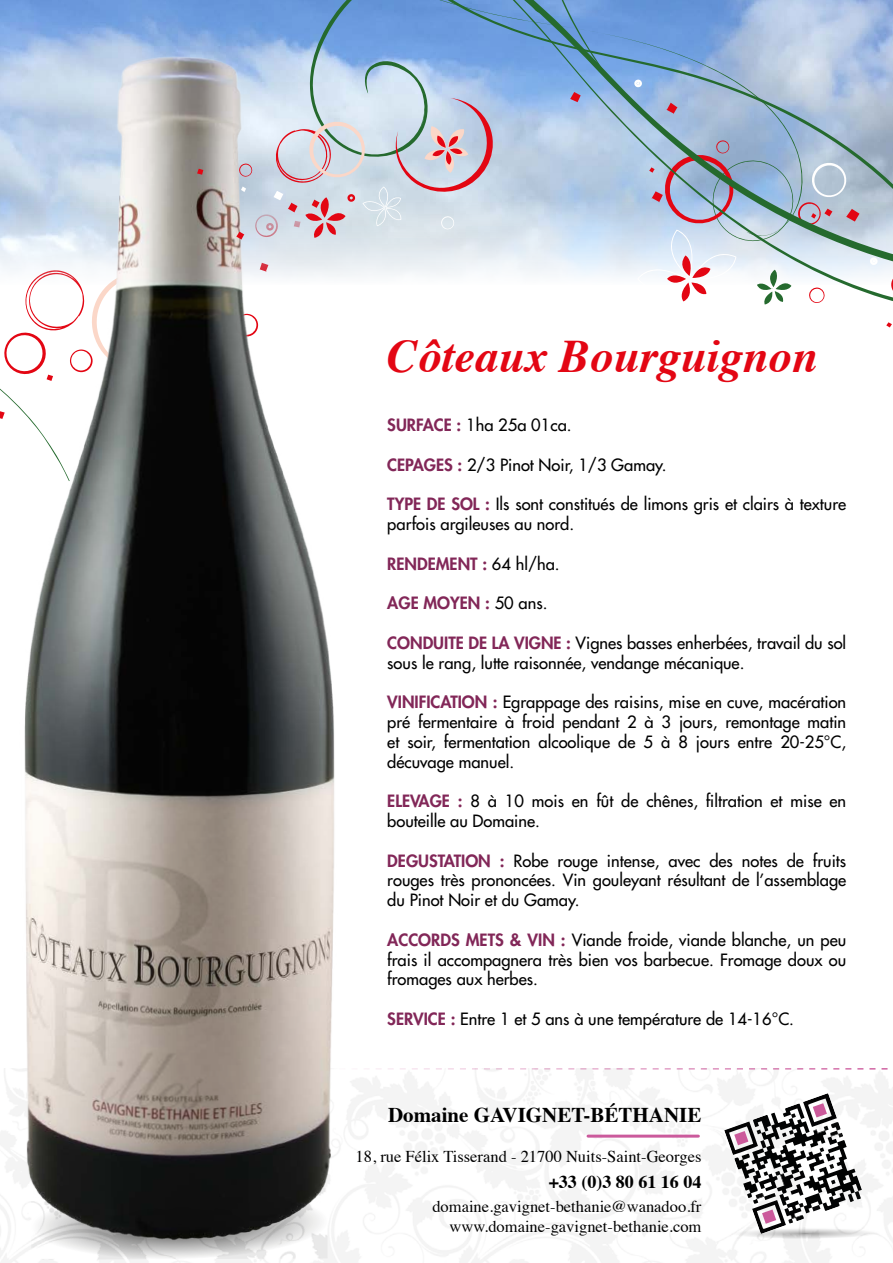
<style>
.page{position:relative;width:893px;height:1263px;background:#fff}
.page>*{position:absolute;margin:0;border:0;box-sizing:border-box;transform-origin:0 0}
.t1{font:italic 700 46.5px "Times";color:#e30613}
.t2{font:700 21px "Times";color:#000}
.t3{font:700 18px "Times";color:#000}
.t4{font:500 16.5px/19.8px "Futura Std";color:#000}
.t5{font:16.5px/19.8px "Times";color:#000;text-align:right}
.t6{font:800 16.5px "Futura Std";color:#822758}
.s1{font-weight:800;color:#822758}
.s2{font-weight:500;color:#000}
</style>
<div class="page">
<img style="left:0;top:1069px;width:893px;height:194px">
<svg style="left:365px;top:1068px;width:523px;height:1px"></svg>
<svg style="left:31px;top:1245px;width:296px;height:14px"></svg>
<img style="left:0;top:316px;width:354px;height:929px">
<hr style="left:588px;top:1134px;width:110px;height:3px;background:#cb5a9c">
<svg style="left:724px;top:1093px;width:155px;height:145px"></svg>
<svg style="left:0;top:0;width:235px;height:286px;background:#a8bbd7"></svg>
<svg style="left:859px;top:0;width:34px;height:328px"></svg>
<svg style="left:0;top:145px;width:229px;height:336px"></svg>
<svg style="left:886px;top:322px;width:6px;height:5px"></svg>
<svg style="left:235px;top:0;width:624px;height:337px"></svg>
<h1 class="t1" style="left:387px;top:312px;width:432px">Côteaux Bourguignon</h1>
<p class="t4" style="left:387px;top:415px;width:186px"><span class="s1">SURFACE :</span> 1ha 25a 01ca.</p>
<p class="t4" style="left:387px;top:455px;width:281px"><span class="s1">CEPAGES :</span> 2/3 Pinot Noir, 1/3 Gamay.</p>
<p class="t4" style="left:387px;top:494px;width:460px"><span class="s1">TYPE DE SOL :</span> Ils sont constitués de limons gris et clairs à texture parfois argileuses au nord.</p>
<p class="t6" style="left:387px;top:553px;width:174px">RENDEMENT : <span class="s2">64 hl/ha.</span></p>
<p class="t6" style="left:387px;top:593px;width:162px">AGE MOYEN : <span class="s2">50 ans.</span></p>
<p class="t4" style="left:387px;top:633px;width:460px"><span class="s1">CONDUITE DE LA VIGNE :</span> Vignes basses enherbées, travail du sol sous le rang, lutte raisonnée, vendange mécanique.</p>
<p class="t4" style="left:387px;top:692px;width:460px;text-align:justify"><span class="s1">VINIFICATION :</span> Egrappage des raisins, mise en cuve, macération pré fermentaire à froid pendant 2 à 3 jours, remontage matin et soir, fermentation alcoolique de 5 à 8 jours entre 20-25°C, décuvage manuel.</p>
<p class="t4" style="left:387px;top:791px;width:460px"><span class="s1">ELEVAGE :</span> 8 à 10 mois en fût de chênes, filtration et mise en bouteille au Domaine.</p>
<p class="t4" style="left:387px;top:851px;width:460px;text-align:justify"><span class="s1">DEGUSTATION :</span> Robe rouge intense, avec des notes de fruits rouges très prononcées. Vin gouleyant résultant de l’assemblage du Pinot Noir et du Gamay.</p>
<p class="t4" style="left:387px;top:930px;width:460px;text-align:justify"><span class="s1">ACCORDS METS &amp; VIN :</span> Viande froide, viande blanche, un peu frais il accompagnera très bien vos barbecue. Fromage doux ou fromages aux herbes.</p>
<p class="t4" style="left:387px;top:1009px;width:408px"><span class="s1">SERVICE :</span> Entre 1 et 5 ans à une température de 14-16°C.</p>
<p class="t2" style="left:388px;top:1095px;width:315px">Domaine GAVIGNET-BÉTHANIE</p>
<p class="t5" style="left:356px;top:1145px;width:347px">18, rue Félix Tisserand - 21700 Nuits-Saint-Georges</p>
<p class="t3" style="left:549px;top:1164px;width:154px">+33 (0)3 80 61 16 04</p>
<p class="t5" style="left:432px;top:1195px;width:271px">domaine.gavignet-bethanie@wanadoo.fr www.domaine-gavignet-bethanie.com</p>
</div>
